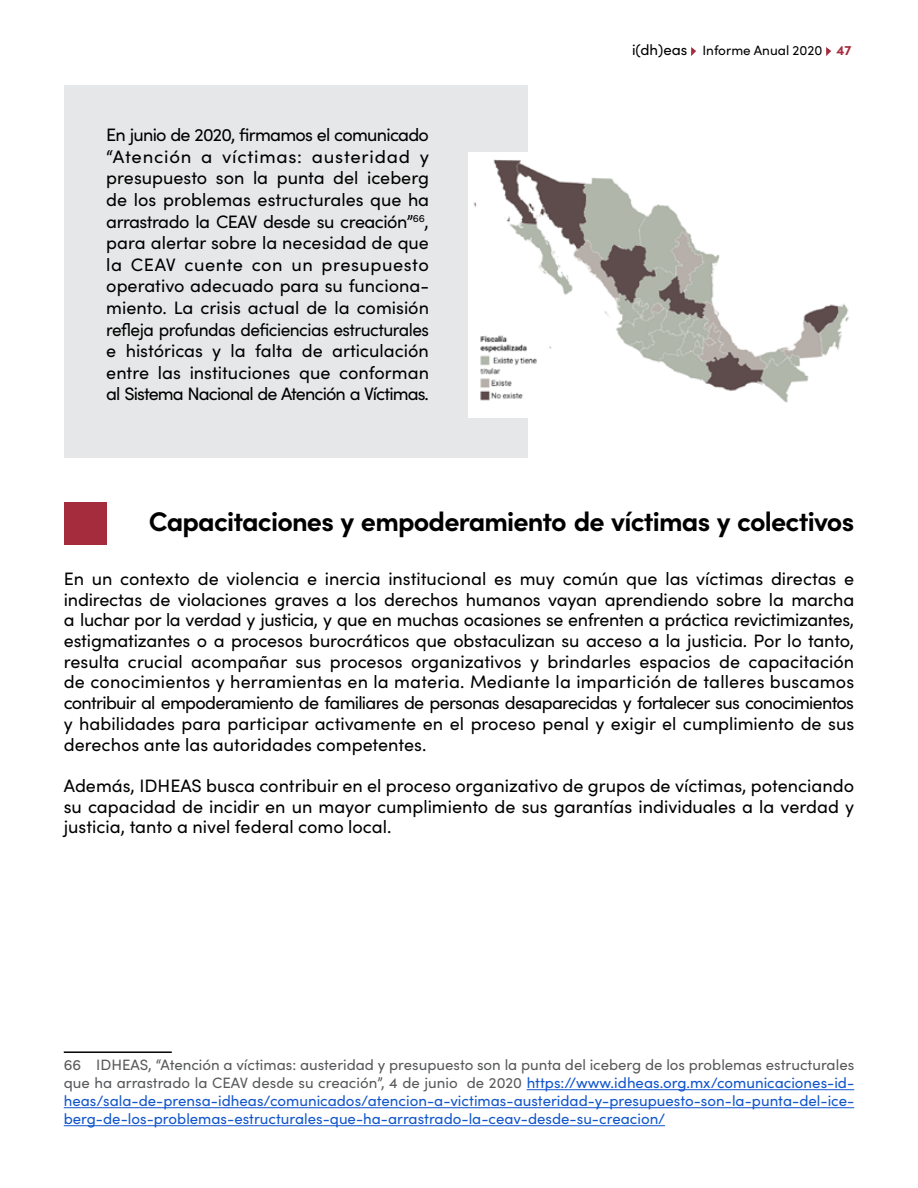
<style>
.page{position:relative;width:918px;height:1188px;background:#fff}
.page>*{position:absolute;margin:0;border:0;box-sizing:border-box;transform-origin:0 0}
.t1{font:700 27px "Sofia Pro";letter-spacing:-.03em;color:#000}
.t2{font:18px/21.6px "Sofia Pro";color:#000;text-align:justify}
.t3{font:15px/18px "Sofia Pro";color:#15c;text-align:justify}
.t4{font:13.5px "Sofia Pro";color:#000}
.s1{font-size:15px}
.s2{font-weight:700;color:#a52b3c}
.s3{color:#58595b}
</style>
<div class="page">
<div style="left:64px;top:85px;width:463px;height:373px;background:#e6e7e8"></div>
<img style="left:468px;top:152px;width:381px;height:266px">
<svg style="left:691px;top:47px;width:5px;height:9px"></svg>
<svg style="left:826px;top:47px;width:5px;height:9px"></svg>
<div style="left:64px;top:503px;width:42px;height:42px;background:#a52c3d"></div>
<hr style="left:64px;top:1051px;width:108px;height:2px;background:#000">
<hr style="left:527px;top:1089px;width:327px;height:1px;background:#15c">
<hr style="left:64px;top:1107px;width:790px;height:1px;background:#15c">
<hr style="left:64px;top:1125px;width:601px;height:1px;background:#15c">
<p class="t2" style="left:106px;top:123px;width:324px">En junio de 2020, firmamos el comunicado “Atención a víctimas: austeridad y presupuesto son la punta del iceberg de los problemas estructurales que ha arrastrado la CEAV desde su creación”<sup>66</sup>, para alertar sobre la necesidad de que la CEAV cuente con un presupuesto operativo adecuado para su funciona&shy;miento. La crisis actual de la comisión refleja profundas deficiencias estructurales e históricas y la falta de articulación entre las instituciones que conforman al Sistema Nacional de Atención a Víctimas.</p>
<p class="t4" style="left:632px;top:41px;width:221px"><span class="s1">i(dh)eas</span> Informe Anual 2020 <span class="s2">47</span></p>
<h1 class="t1" style="left:149px;top:500px;width:707px">Capacitaciones y empoderamiento de víctimas y colectivos</h1>
<p class="t2" style="left:64px;top:567px;width:792px;line-height:20.7px">En un contexto de violencia e inercia institucional es muy común que las víctimas directas e indirectas de violaciones graves a los derechos humanos vayan aprendiendo sobre la marcha a luchar por la verdad y justicia, y que en muchas ocasiones se enfrenten a práctica revictimizantes, estigmatizantes o a procesos burocráticos que obstaculizan su acceso a la justicia. Por lo tanto, resulta crucial acompañar sus procesos organizativos y brindarles espacios de capacitación de conocimientos y herramientas en la materia. Mediante la impartición de talleres buscamos contribuir al empoderamiento de familiares de personas desaparecidas y fortalecer sus conocimientos y habilidades para participar activamente en el proceso penal y exigir el cumplimiento de sus derechos ante las autoridades competentes.</p>
<p class="t2" style="left:64px;top:774px;width:792px;line-height:20.7px">Además, IDHEAS busca contribuir en el proceso organizativo de grupos de víctimas, potenciando su capacidad de incidir en un mayor cumplimiento de sus garantías individuales a la verdad y justicia, tanto a nivel federal como local.</p>
<p class="t3" style="left:64px;top:1055px;width:792px"><span class="s3">66 IDHEAS, “Atención a víctimas: austeridad y presupuesto son la punta del iceberg de los problemas estructurales que ha arrastrado la CEAV desde su creación”, 4 de junio de 2020</span> https://www.idheas.org.mx/comunicaciones-id&shy;heas/sala-de-prensa-idheas/comunicados/atencion-a-victimas-austeridad-y-presupuesto-son-la-punta-del-ice&shy;berg-de-los-problemas-estructurales-que-ha-arrastrado-la-ceav-desde-su-creacion/</p>
</div>
